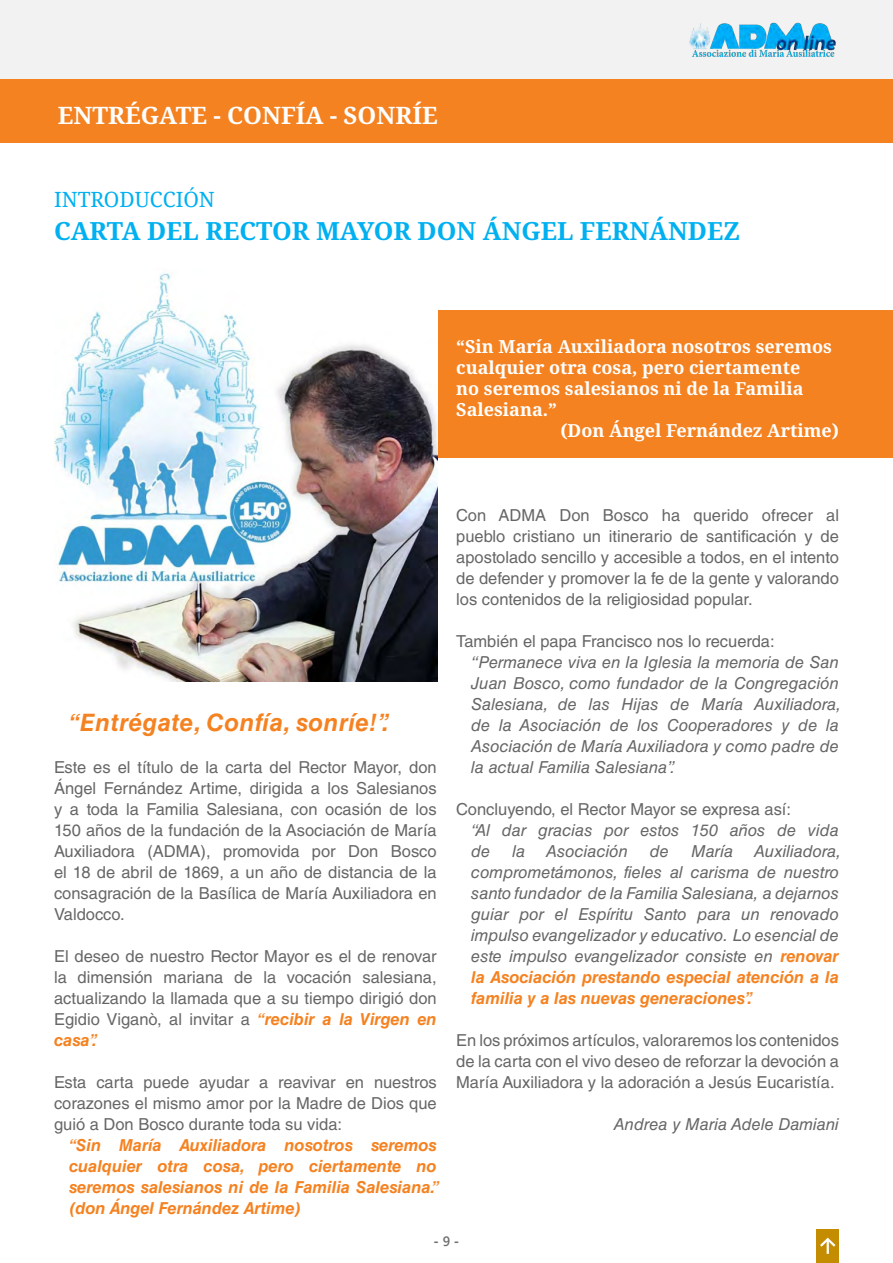
<style>
.page{position:relative;width:893px;height:1263px;background:#fff}
.page>*{position:absolute;margin:0;border:0;box-sizing:border-box;transform-origin:0 0}
.t1{font:700 25.05px "Noto Serif";color:#00b0f0}
.t2{font:italic 700 24px "Helvetica LT Std";letter-spacing:.025em;color:#f58221}
.t3{font:700 24px "Noto Serif";color:#fff}
.t4{font:21px "Noto Serif";color:#00b0f0}
.t5{font:700 18px/21px "Noto Serif";color:#fff}
.t6{font:16.5px/21px "Helvetica LT Std";color:#666;text-align:justify}
.t7{font:italic 16.5px/21px "Helvetica LT Std";color:#666}
.t8{font:italic 700 16.5px/21px "Helvetica LT Std";color:#f58221}
.t9{font:700 13.5px "Segoe UI";color:#6d6e70}
.s1{font-weight:700;font-style:italic;color:#f58221}
.s2{font-weight:700;color:#f58221}
.s3{font-weight:600}
</style>
<div class="page">
<div style="left:0;top:0;width:893px;height:80px;background:#f2f2f2"></div>
<img style="left:689px;top:22px;width:147px;height:35px">
<div style="left:816px;top:1229px;width:23px;height:34px;background:#c48c00"></div>
<svg style="left:820px;top:1237px;width:16px;height:17px"></svg>
<div style="left:0;top:80px;width:893px;height:62px;background:#f58221"></div>
<div style="left:383px;top:310px;width:510px;height:148px;background:#f58221"></div>
<img style="left:54px;top:273px;width:383px;height:409px">
<p class="t3" style="left:58px;top:98px;width:381px">ENTRÉGATE - CONFÍA - SONRÍE</p>
<p class="t4" style="left:54px;top:185px;width:162px">INTRODUCCIÓN</p>
<p class="t1" style="left:54px;top:213px;width:688px">CARTA DEL RECTOR MAYOR DON ÁNGEL FERNÁNDEZ</p>
<p class="t5" style="left:456px;top:335px;width:377px">“Sin María Auxiliadora nosotros seremos cualquier otra cosa, pero ciertamente<br>no seremos salesianos ni de la Familia<br>Salesiana.”</p>
<p class="t5" style="left:560px;top:419px;width:280px">(Don Ángel Fernández Artime)</p>
<p class="t2" style="left:69px;top:707px;width:321px">“Entrégate, Confía, sonríe!”.</p>
<p class="t6" style="left:54px;top:756px;width:384px">Este es el título de la carta del Rector Mayor, don Ángel Fernández Artime, dirigida a los Salesianos y a toda la Familia Salesiana, con ocasión de los 150 años de la fundación de la Asociación de María Auxiliadora (ADMA), promovida por Don Bosco el 18 de abril de 1869, a un año de distancia de la consagración de la Basílica de María Auxiliadora en Valdocco.</p>
<p class="t6" style="left:54px;top:945px;width:384px">El deseo de nuestro Rector Mayor es el de renovar la dimensión mariana de la vocación salesiana, actualizando la llamada que a su tiempo dirigió don Egidio Viganò, al invitar a <span class="s1">“recibir a la Virgen en casa”.</span></p>
<p class="t6" style="left:54px;top:1071px;width:384px">Esta carta puede ayudar a reavivar en nuestros corazones el mismo amor por la Madre de Dios que guió a Don Bosco durante toda su vida:</p>
<p class="t8" style="left:69px;top:1134px;width:372px">“Sin María Auxiliadora nosotros seremos cualquier otra cosa, pero ciertamente no seremos salesianos ni de la Familia Salesiana.” (don Ángel Fernández Artime)</p>
<p class="t6" style="left:456px;top:504px;width:384px">Con ADMA Don Bosco ha querido ofrecer al pueblo cristiano un itinerario de santificación y de apostolado sencillo y accesible a todos, en el intento de defender y promover la fe de la gente y valorando los contenidos de la religiosidad popular.</p>
<p class="t6" style="left:456px;top:630px;width:320px">También el papa Francisco nos lo recuerda:</p>
<p class="t7" style="left:471px;top:651px;width:371px">“Permanece viva en la Iglesia la memoria de San Juan Bosco, como fundador de la Congregación Salesiana, de las Hijas de María Auxiliadora, de la Asociación de los Cooperadores y de la Asociación de María Auxiliadora y como padre de la actual Familia Salesiana”.</p>
<p class="t6" style="left:456px;top:798px;width:336px">Concluyendo, el Rector Mayor se expresa así:</p>
<p class="t7" style="left:471px;top:819px;width:369px">“Al dar gracias por estos 150 años de vida de</p>
<p class="t7" style="left:512px;top:840px;width:14px">la</p>
<p class="t7" style="left:546px;top:840px;width:83px">Asociación</p>
<p class="t7" style="left:650px;top:840px;width:21px">de</p>
<p class="t7" style="left:691px;top:840px;width:44px">María</p>
<p class="t7" style="left:471px;top:840px;width:371px;text-indent:283px">Auxiliadora, comprometámonos, fieles al carisma de nuestro santo fundador de la Familia Salesiana, a dejarnos guiar por el Espíritu Santo para un renovado impulso evangelizador y educativo. Lo esencial de este impulso evangelizador consiste en <span class="s2">renovar la Asociación prestando especial atención a la familia y a las nuevas generaciones”.</span></p>
<p class="t6" style="left:456px;top:1029px;width:384px">En los próximos artículos, valoraremos los contenidos de la carta con el vivo deseo de reforzar la devoción a María Auxiliadora y la adoración a Jesús Eucaristía.</p>
<p class="t7" style="left:614px;top:1113px;width:226px">Andrea y Maria Adele Damiani</p>
<p class="t9" style="left:434px;top:1229px;width:27px">- <span class="s3">9</span> -</p>
</div>
